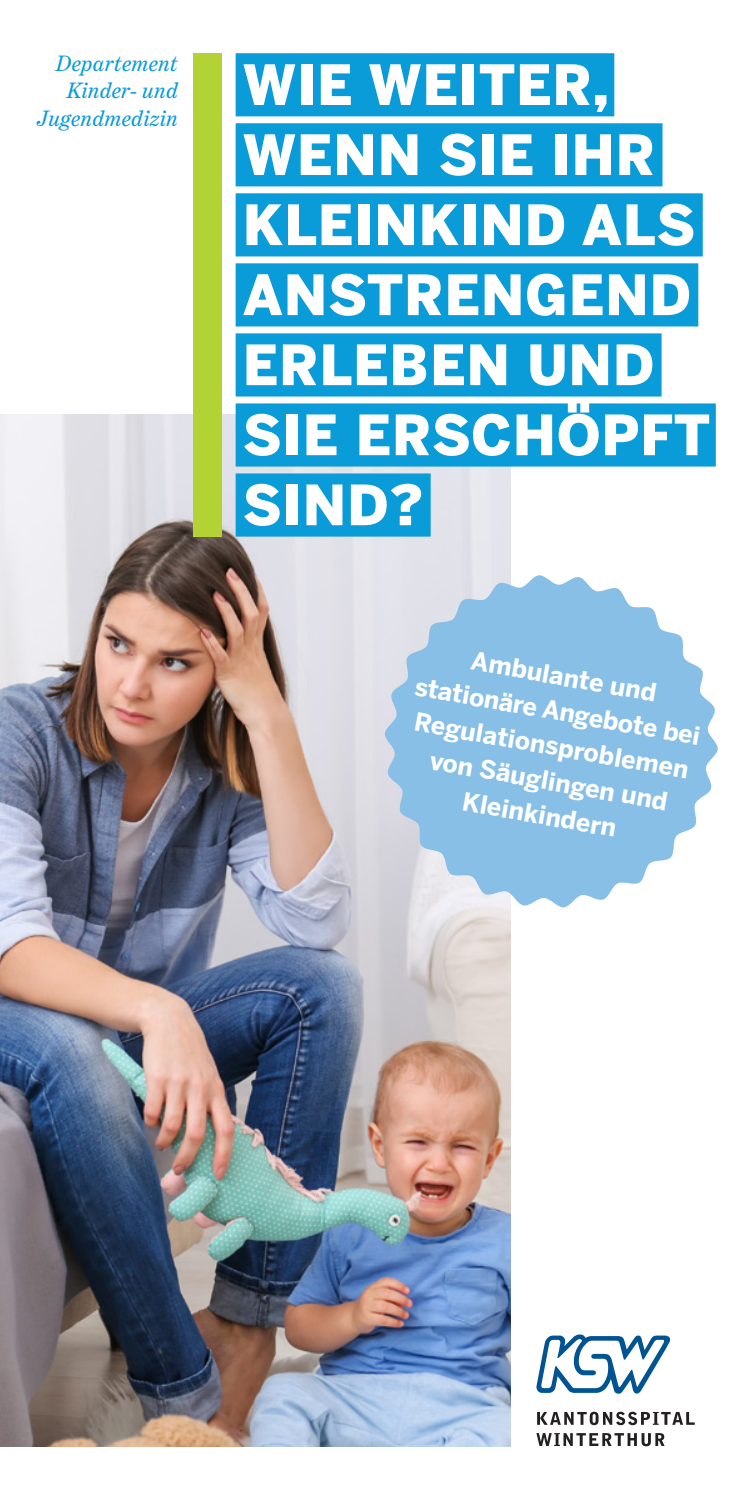
<style>
.page{position:relative;width:745px;height:1489px;background:#fff}
.page>*{position:absolute;margin:0;border:0;box-sizing:border-box;transform-origin:0 0}
.Titel__22_pt___27_45{font:900 55px "Benton Sans";letter-spacing:.015em;color:#fff}
.t1{font:700 25px/35px "Benton Sans";color:#fff;text-align:center}
.Department__9_6_pt{font:italic 22.5px/27.5px "Benton Modern";letter-spacing:.02em;color:#0a9bd9;text-align:right}
</style>
<div class="page">
<img style="left:0;top:415px;width:510px;height:1031px">
<svg style="left:536px;top:1334px;width:134px;height:59px"></svg>
<svg style="left:537px;top:1411px;width:157px;height:13px"></svg>
<svg style="left:536px;top:1433px;width:128px;height:13px"></svg>
<div style="left:235px;top:53px;width:379px;height:63px;background:#0a9bd9"></div>
<div style="left:235px;top:123px;width:427px;height:63px;background:#0a9bd9"></div>
<div style="left:235px;top:193px;width:467px;height:63px;background:#0a9bd9"></div>
<div style="left:235px;top:263px;width:462px;height:63px;background:#0a9bd9"></div>
<div style="left:235px;top:333px;width:426px;height:63px;background:#0a9bd9"></div>
<div style="left:235px;top:403px;width:480px;height:63px;background:#0a9bd9"></div>
<div style="left:235px;top:473px;width:195px;height:63px;background:#0a9bd9"></div>
<div style="left:193px;top:53px;width:28px;height:483px;background:#b3d234"></div>
<svg style="left:384px;top:574px;width:333px;height:333px;background:#a1cbe9"></svg>
<p class="Department__9_6_pt" style="left:37px;top:49px;width:142px">Departement<br>Kinder- und<br>Jugendmedizin</p>
<p class="Titel__22_pt___27_45" style="left:242px;top:50px;width:367px">WIE WEITER,</p>
<p class="Titel__22_pt___27_45" style="left:242px;top:120px;width:413px">WENN SIE IHR</p>
<p class="Titel__22_pt___27_45" style="left:242px;top:190px;width:454px">KLEINKIND ALS</p>
<p class="Titel__22_pt___27_45" style="left:242px;top:260px;width:449px">ANSTRENGEND</p>
<p class="Titel__22_pt___27_45" style="left:242px;top:330px;width:413px">ERLEBEN UND</p>
<p class="Titel__22_pt___27_45" style="left:242px;top:400px;width:468px">SIE ERSCHÖPFT</p>
<p class="Titel__22_pt___27_45" style="left:242px;top:470px;width:182px">SIND?</p>
<p class="t1" style="left:424px;top:634px;width:290px;rotate:10deg">Ambulante und stationäre Angebote bei<br>Regulationsproblemen von Säuglingen und<br>Kleinkindern</p>
</div>
